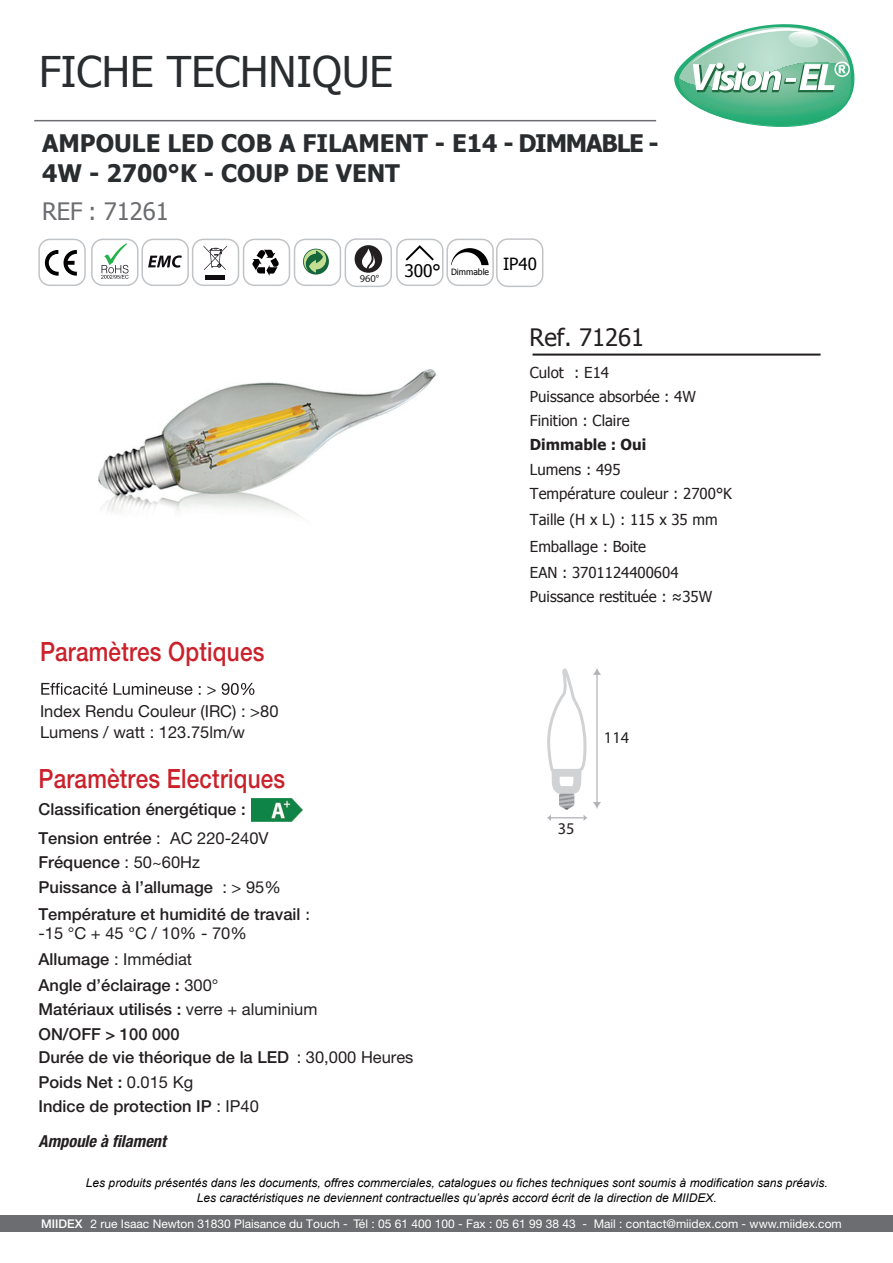
<style>
.page{position:relative;width:893px;height:1263px;background:#fff}
.page>*{position:absolute;margin:0;border:0;box-sizing:border-box;transform-origin:0 0}
.t1{font:42.3px "Tahoma";color:#292d2f}
.t2{font:500 26.55px "Helvetica Neue LT Std";letter-spacing:.01em;color:#cb212b;scale:.85 1}
.t3{font:700 24.15px/30.6px "Tahoma";color:#292d2f}
.t4{font:24px "Tahoma";color:#6c6d70}
.t5{font:24px "Tahoma";color:#231f20}
.t6{font:17.25px "Tahoma";color:#000}
.t7{font:16.8px "Tahoma";color:#000}
.t8{font:500 16.5px/24.2px "Helvetica Neue LT Std";color:#231f20}
.t9{font:16.5px/21.3px "Helvetica Neue LT Std";color:#231f20}
.t10{font:italic 700 condensed 16.5px "Helvetica Neue LT Std";color:#231f20}
.t11{font:16.35px "Myriad Pro";color:#231f20}
.t12{font:15.15px/24.3px "Tahoma";color:#231f20}
.t13{font:700 15.15px "Tahoma";color:#231f20}
.t14{font:italic 12px/14.4px "Arial";color:#000001;text-align:center}
.t15{font:12px "Helvetica Neue LT Std";color:#fff}
.t16{font:10.5px "Myriad Pro";color:#231f20}
.t17{font:8.7px "Tahoma";color:#000}
.s1{font-weight:400}
.s2{font-family:"Tahoma";font-weight:400;font-size:15.15px}
.s3{font-weight:500}
</style>
<div class="page">
<div style="left:0;top:1215px;width:893px;height:16px;background:#6c6d70"></div>
<hr style="left:34px;top:120px;width:622px;height:1px;background:#6c6d70">
<svg style="left:41px;top:683px;width:213px;height:12px"></svg>
<hr style="left:533px;top:354px;width:287px;height:2px;background:#231f20">
<div style="left:294px;top:239px;width:47px;height:47px;border:1px solid #c1c4c7;border-radius:11px"></div>
<div style="left:91px;top:239px;width:48px;height:47px;border:1px solid #c1c4c7;border-radius:11px"></div>
<div style="left:38px;top:239px;width:48px;height:47px;border:1px solid #c1c4c7;border-radius:11px"></div>
<div style="left:141px;top:239px;width:48px;height:47px;border:1px solid #c1c4c7;border-radius:11px"></div>
<div style="left:192px;top:239px;width:47px;height:47px;border:1px solid #c1c4c7;border-radius:11px"></div>
<div style="left:243px;top:239px;width:47px;height:47px;border:1px solid #c1c4c7;border-radius:11px"></div>
<svg style="left:45px;top:250px;width:32px;height:26px"></svg>
<svg style="left:101px;top:243px;width:28px;height:36px"></svg>
<svg style="left:148px;top:255px;width:34px;height:13px"></svg>
<svg style="left:204px;top:245px;width:23px;height:25px"></svg>
<div style="left:205px;top:275px;width:20px;height:5px;background:#0f0c12"></div>
<svg style="left:252px;top:250px;width:27px;height:26px"></svg>
<svg style="left:303px;top:249px;width:26px;height:26px"></svg>
<div style="left:396px;top:239px;width:48px;height:47px;border:1px solid #c1c4c7;border-radius:11px"></div>
<svg style="left:406px;top:245px;width:28px;height:16px"></svg>
<div style="left:496px;top:238px;width:47px;height:49px;border:1px solid #c1c4c7;border-radius:11px"></div>
<div style="left:345px;top:238px;width:47px;height:49px;border:1px solid #c1c4c7;border-radius:11px"></div>
<div style="left:355px;top:245px;width:27px;height:28px;background:#231f20;border-radius:50%"></div>
<svg style="left:362px;top:248px;width:13px;height:21px"></svg>
<div style="left:446px;top:239px;width:48px;height:47px;border:1px solid #c1c4c7;border-radius:11px"></div>
<svg style="left:451px;top:248px;width:38px;height:17px"></svg>
<svg style="left:674px;top:24px;width:180px;height:103px"></svg>
<img style="left:251px;top:799px;width:51px;height:22px">
<svg style="left:547px;top:668px;width:54px;height:153px"></svg>
<img style="left:99px;top:370px;width:337px;height:146px">
<h1 class="t1" style="left:39px;top:43px;width:356px">FICHE TECHNIQUE</h1>
<h3 class="t3" style="left:42px;top:126px;width:618px">AMPOULE LED COB A FILAMENT - E14 - DIMMABLE -<br>4W - 2700°K - COUP DE VENT</h3>
<h3 class="t4" style="left:42px;top:195px;width:128px">REF : 71261</h3>
<p class="t16" style="left:360px;top:272px;width:21px">960°</p>
<p class="t6" style="left:404px;top:259px;width:38px">300°</p>
<p class="t17" style="left:451px;top:266px;width:40px">Dimmable</p>
<p class="t7" style="left:503px;top:253px;width:35px">IP40</p>
<h2 class="t2" style="left:40px;top:635px;width:265px">Paramètres Optiques</h2>
<p class="t9" style="left:40px;top:700px;width:240px">Index Rendu Couleur (IRC) : &gt;80<br>Lumens / watt : 123.75lm/w</p>
<h2 class="t2" style="left:39px;top:763px;width:292px">Paramètres Electriques</h2>
<p class="t8" style="left:39px;top:797px;width:208px">Classification énergétique :</p>
<p class="t8" style="left:39px;top:826px;width:244px">Tension entrée <span class="s1">: AC 220-240V<br></span>Fréquence <span class="s1">: 50~60Hz<br></span>Puissance à l’allumage <span class="s1">: &gt; 95%</span></p>
<p class="t8" style="left:39px;top:904px;width:273px;line-height:19.8px">Température et humidité de travail <span class="s2">: </span><span class="s1">-15 °C + 45 °C / 10% - 70%</span></p>
<p class="t8" style="left:39px;top:946px;width:280px;line-height:25px">Allumage <span class="s1">: Immédiat<br></span>Angle d’éclairage : <span class="s1">300°<br></span>Matériaux utilisés : <span class="s1">verre + aluminium</span></p>
<p class="t8" style="left:39px;top:1044px;width:252px">Durée de vie théorique de la LED</p>
<p class="t8" style="left:39px;top:1022px;width:143px">ON/OFF &gt; 100 000</p>
<p class="t9" style="left:297px;top:1046px;width:118px">: 30,000 Heures</p>
<p class="t8" style="left:39px;top:1069px;width:222px">Poids Net : <span class="s1">0.015 Kg<br></span>Indice de protection IP <span class="s1">: IP40</span></p>
<p class="t10" style="left:39px;top:1131px;width:129px">Ampoule à filament</p>
<h3 class="t5" style="left:530px;top:321px;width:116px">Ref. 71261</h3>
<p class="t12" style="left:530px;top:359px;width:168px">Culot : E14<br>Puissance absorbée : 4W<br>Finition : Claire</p>
<p class="t13" style="left:530px;top:434px;width:118px">Dimmable : Oui</p>
<p class="t12" style="left:530px;top:456px;width:203px">Lumens : 495<br>Température couleur : 2700°K</p>
<p class="t12" style="left:530px;top:505px;width:189px;line-height:26.4px">Taille (H x L) : 115 x 35 mm<br>Emballage : Boite<br>EAN : 3701124400604</p>
<p class="t12" style="left:530px;top:583px;width:184px">Puissance restituée : ≈35W</p>
<p class="t11" style="left:558px;top:818px;width:18px">35</p>
<p class="t11" style="left:604px;top:728px;width:27px">114</p>
<p class="t14" style="left:86px;top:1176px;width:743px">Les produits présentés dans les documents, offres commerciales, catalogues ou fiches techniques sont soumis à modification sans préavis.<br>Les caractéristiques ne deviennent contractuelles qu’après accord écrit de la direction de MIIDEX.</p>
<p class="t15" style="left:41px;top:1216px;width:802px"><span class="s3">MIIDEX</span> 2 rue Isaac Newton 31830 Plaisance du Touch - Tél : 05 61 400 100 - Fax : 05 61 99 38 43 - Mail : contact@miidex.com - www.miidex.com</p>
</div>
